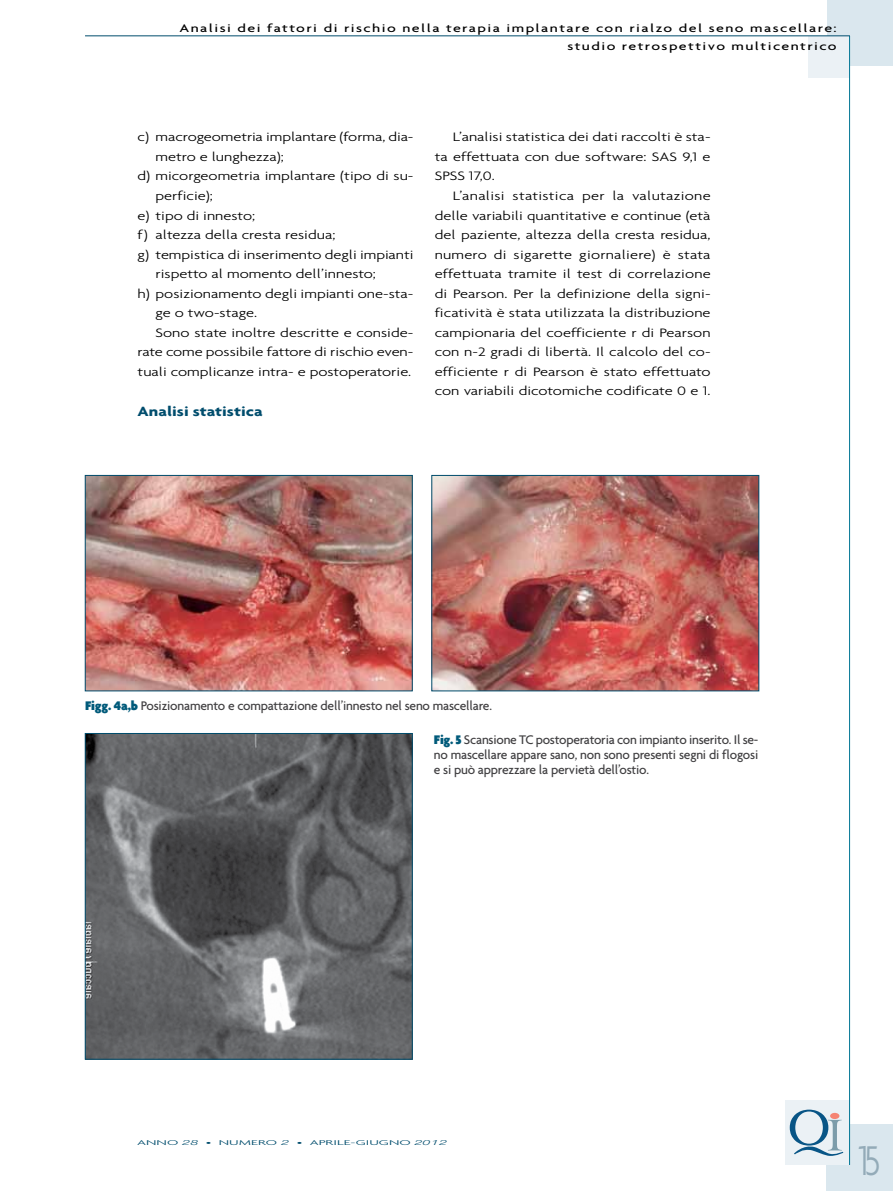
<style>
.page{position:relative;width:893px;height:1191px;background:#fff}
.page>*{position:absolute;margin:0;border:0;box-sizing:border-box;transform-origin:0 0}
.t1{font:300 44.85px "Agenda";color:#93abb8;scale:.8 1}
.t2{font:700 14.4px "Agenda";color:#004d6d;scale:1.25 1}
.t3{font:500 13.5px/15px "Agenda";letter-spacing:-.015em;color:#414042;text-align:justify}
.t4{font:300 13.2px/19.5px "Agenda";color:#000;text-align:justify;scale:1.25 1}
.t5{font:500 12px/18px "Agenda";letter-spacing:.09em;color:#000;text-align:right;scale:1.33 1}
.t6{font:300 7.5px "Agenda";color:#004d6d;scale:2 1}
.s1{font-weight:900;color:#005a7a}
.s2{font-family:"Nimbus Sans Novus T";font-weight:400;font-style:italic}
</style>
<div class="page">
<div style="left:827px;top:0;width:66px;height:66px;background:#dae7ee"></div>
<div style="left:808px;top:36px;width:41px;height:42px;background:#ebf1f5"></div>
<div style="left:826px;top:1124px;width:67px;height:67px;background:#dae7ee"></div>
<div style="left:784px;top:1100px;width:65px;height:65px;background:#ebf1f5"></div>
<svg style="left:790px;top:1109px;width:53px;height:47px"></svg>
<div style="left:830px;top:1112px;width:9px;height:7px;background:#f58473;border-radius:50%"></div>
<hr style="left:849px;top:36px;width:1px;height:1129px;background:#007594">
<hr style="left:85px;top:35px;width:765px;height:1px;background:#004d6d">
<img style="left:87px;top:477px;width:323px;height:212px">
<div style="left:85px;top:475px;width:327px;height:216px;border:1px solid #004d6d"></div>
<img style="left:434px;top:477px;width:323px;height:212px">
<div style="left:432px;top:475px;width:327px;height:216px;border:1px solid #004d6d"></div>
<img style="left:87px;top:735px;width:323px;height:322px">
<div style="left:85px;top:733px;width:327px;height:326px;border:1px solid #004d6d"></div>
<p class="t5" style="left:179px;top:19px;width:496px">Analisi dei fattori di rischio nella terapia implantare con rialzo del seno mascellare: studio retrospettivo multicentrico</p>
<p class="t4" style="left:138px;top:127px;width:222px">c) macrogeometria implantare (forma, dia-</p>
<p class="t4" style="left:156px;top:147px;width:104px">metro e lunghezza);</p>
<p class="t4" style="left:138px;top:166px;width:222px">d) micorgeometria implantare (tipo di su-</p>
<p class="t4" style="left:156px;top:186px;width:47px">perficie);</p>
<p class="t4" style="left:138px;top:205px;width:96px">e) tipo di innesto;</p>
<p class="t4" style="left:138px;top:225px;width:160px">f) altezza della cresta residua;</p>
<p class="t4" style="left:138px;top:244px;width:222px">g) tempistica di inserimento degli impianti</p>
<p class="t4" style="left:156px;top:264px;width:178px">rispetto al momento dell’innesto;</p>
<p class="t4" style="left:138px;top:283px;width:222px">h) posizionamento degli impianti one-sta-</p>
<p class="t4" style="left:156px;top:303px;width:83px">ge o two-stage.</p>
<p class="t4" style="left:156px;top:322px;width:208px">Sono state inoltre descritte e conside-</p>
<p class="t4" style="left:138px;top:342px;width:222px">rate come possibile fattore di rischio even-</p>
<p class="t4" style="left:138px;top:361px;width:221px">tuali complicanze intra- e postoperatorie.</p>
<p class="t2" style="left:138px;top:403px;width:102px">Analisi statistica</p>
<p class="t4" style="left:435px;top:127px;width:222px;text-indent:18px">L’analisi statistica dei dati raccolti è sta&shy;ta effettuata con due software: SAS 9,1 e SPSS 17,0.</p>
<p class="t4" style="left:435px;top:186px;width:222px;text-indent:18px">L’analisi statistica per la valutazione delle variabili quantitative e continue (età del paziente, altezza della cresta residua, numero di sigarette giornaliere) è stata effettuata tramite il test di correlazione di Pearson. Per la definizione della signi&shy;ficatività è stata utilizzata la distribuzione campionaria del coefficiente r di Pearson con n-2 gradi di libertà. Il calcolo del co&shy;efficiente r di Pearson è stato effettuato con variabili dicotomiche codificate 0 e 1.</p>
<p class="t3" style="left:85px;top:697px;width:408px"><span class="s1">Figg. 4a,b</span> Posizionamento e compattazione dell’innesto nel seno mascellare.</p>
<p class="t3" style="left:434px;top:731px;width:326px"><span class="s1">Fig. 5</span> Scansione TC postoperatoria con impianto inserito. Il se&shy;no mascellare appare sano, non sono presenti segni di flogosi e si può apprezzare la pervietà dell’ostio.</p>
<p class="t6" style="left:137px;top:1138px;width:156px">ANNO <span class="s2">28</span> • NUMERO <span class="s2">2</span> • APRILE-GIUGNO <span class="s2">2012</span></p>
<h1 class="t1" style="left:858px;top:1134px;width:29px">15</h1>
</div>
